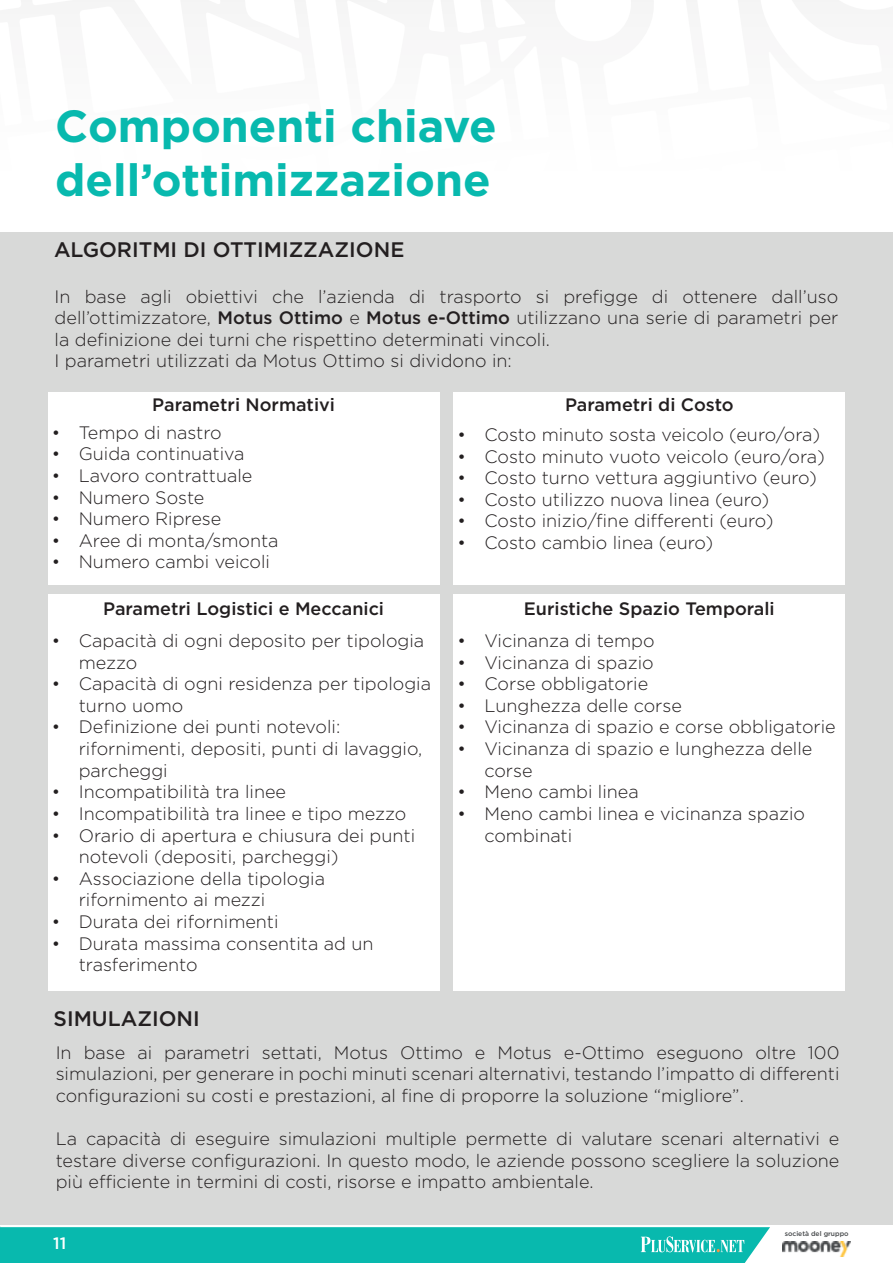
<style>
.page{position:relative;width:893px;height:1263px;background:#fff}
.page>*{position:absolute;margin:0;border:0;box-sizing:border-box;transform-origin:0 0}
.t1{font:700 45px/54px "Gotham";color:#08b9ae}
.t2{font:500 21px "Gotham";color:#231f20}
.t3{font:300 18px/21.6px "Gotham";color:#231f20}
.t4{font:500 18px "Gotham";color:#231f20}
.t5{font:500 16.5px "Gotham";color:#fff}
.t6{font:500 6.75px "Gotham";color:#46494b}
.s1{font-weight:500}
</style>
<div class="page">
<svg style="left:0;top:1226px;width:770px;height:37px"></svg>
<img style="left:783px;top:1242px;width:67px;height:14px">
<div style="left:0;top:232px;width:893px;height:992px;background:#d8d9d8"></div>
<div style="left:48px;top:594px;width:392px;height:396px;background:#fff"></div>
<div style="left:453px;top:594px;width:392px;height:396px;background:#fff"></div>
<div style="left:48px;top:392px;width:392px;height:193px;background:#fff"></div>
<div style="left:453px;top:392px;width:392px;height:193px;background:#fff"></div>
<h1 class="t1" style="left:55px;top:99px;width:443px">Componenti chiave dell’ottimizzazione</h1>
<p class="t2" style="left:54px;top:236px;width:352px">ALGORITMI DI OTTIMIZZAZIONE</p>
<p class="t3" style="left:55px;top:285px;width:785px">In base agli obiettivi che l’azienda di trasporto si prefigge di ottenere dall’uso dell’ottimizzatore, <span class="s1">Motus Ottimo</span> e <span class="s1">Motus e-Ottimo</span> utilizzano una serie di parametri per la definizione dei turni che rispettino determinati vincoli.<br>I parametri utilizzati da Motus Ottimo si dividono in:</p>
<p class="t4" style="left:152px;top:393px;width:184px">Parametri Normativi</p>
<p class="t3" style="left:52px;top:421px;width:171px">• Tempo di nastro</p>
<p class="t3" style="left:52px;top:443px;width:194px">• Guida continuativa</p>
<p class="t3" style="left:52px;top:464px;width:202px">• Lavoro contrattuale</p>
<p class="t3" style="left:52px;top:486px;width:154px">• Numero Soste</p>
<p class="t3" style="left:52px;top:508px;width:171px">• Numero Riprese</p>
<p class="t3" style="left:52px;top:529px;width:228px">• Aree di monta/smonta</p>
<p class="t3" style="left:52px;top:551px;width:220px">• Numero cambi veicoli</p>
<p class="t4" style="left:103px;top:597px;width:282px">Parametri Logistici e Meccanici</p>
<p class="t3" style="left:79px;top:629px;width:347px;text-indent:-27px">• Capacità di ogni deposito per tipologia mezzo</p>
<p class="t3" style="left:79px;top:673px;width:354px;text-indent:-27px">• Capacità di ogni residenza per tipologia turno uomo</p>
<p class="t3" style="left:79px;top:716px;width:345px;text-indent:-27px">• Definizione dei punti notevoli: rifornimenti, depositi, punti di lavaggio, parcheggi</p>
<p class="t3" style="left:52px;top:781px;width:236px">• Incompatibilità tra linee</p>
<p class="t3" style="left:52px;top:802px;width:356px">• Incompatibilità tra linee e tipo mezzo</p>
<p class="t3" style="left:79px;top:824px;width:338px;text-indent:-27px">• Orario di apertura e chiusura dei punti notevoli (depositi, parcheggi)</p>
<p class="t3" style="left:79px;top:867px;width:248px;text-indent:-27px">• Associazione della tipologia rifornimento ai mezzi</p>
<p class="t3" style="left:52px;top:910px;width:228px">• Durata dei rifornimenti</p>
<p class="t3" style="left:79px;top:932px;width:296px;text-indent:-27px">• Durata massima consentita ad un trasferimento</p>
<p class="t4" style="left:565px;top:393px;width:170px">Parametri di Costo</p>
<p class="t3" style="left:457px;top:423px;width:364px">• Costo minuto sosta veicolo (euro/ora)</p>
<p class="t3" style="left:457px;top:445px;width:369px">• Costo minuto vuoto veicolo (euro/ora)</p>
<p class="t3" style="left:457px;top:467px;width:361px">• Costo turno vettura aggiuntivo (euro)</p>
<p class="t3" style="left:457px;top:488px;width:313px">• Costo utilizzo nuova linea (euro)</p>
<p class="t3" style="left:457px;top:510px;width:318px">• Costo inizio/fine differenti (euro)</p>
<p class="t3" style="left:457px;top:531px;width:257px">• Costo cambio linea (euro)</p>
<p class="t4" style="left:524px;top:597px;width:252px">Euristiche Spazio Temporali</p>
<p class="t3" style="left:457px;top:629px;width:199px">• Vicinanza di tempo</p>
<p class="t3" style="left:457px;top:651px;width:198px">• Vicinanza di spazio</p>
<p class="t3" style="left:457px;top:673px;width:192px">• Corse obbligatorie</p>
<p class="t3" style="left:457px;top:694px;width:226px">• Lunghezza delle corse</p>
<p class="t3" style="left:457px;top:716px;width:380px">• Vicinanza di spazio e corse obbligatorie</p>
<p class="t3" style="left:484px;top:737px;width:329px;text-indent:-27px">• Vicinanza di spazio e lunghezza delle corse</p>
<p class="t3" style="left:457px;top:781px;width:183px">• Meno cambi linea</p>
<p class="t3" style="left:484px;top:802px;width:322px;text-indent:-27px">• Meno cambi linea e vicinanza spazio combinati</p>
<p class="t2" style="left:54px;top:1005px;width:148px">SIMULAZIONI</p>
<p class="t3" style="left:56px;top:1041px;width:785px;text-align:justify">In base ai parametri settati, Motus Ottimo e Motus e-Ottimo eseguono oltre 100 simulazioni, per generare in pochi minuti scenari alternativi, testando l’impatto di differenti configurazioni su costi e prestazioni, al fine di proporre la soluzione “migliore”.</p>
<p class="t3" style="left:56px;top:1127px;width:785px;text-align:justify">La capacità di eseguire simulazioni multiple permette di valutare scenari alternativi e testare diverse configurazioni. In questo modo, le aziende possono scegliere la soluzione più efficiente in termini di costi, risorse e impatto ambientale.</p>
<p class="t5" style="left:53px;top:1232px;width:15px">11</p>
<p class="t6" style="left:785px;top:1229px;width:65px">società del gruppo</p>
</div>
